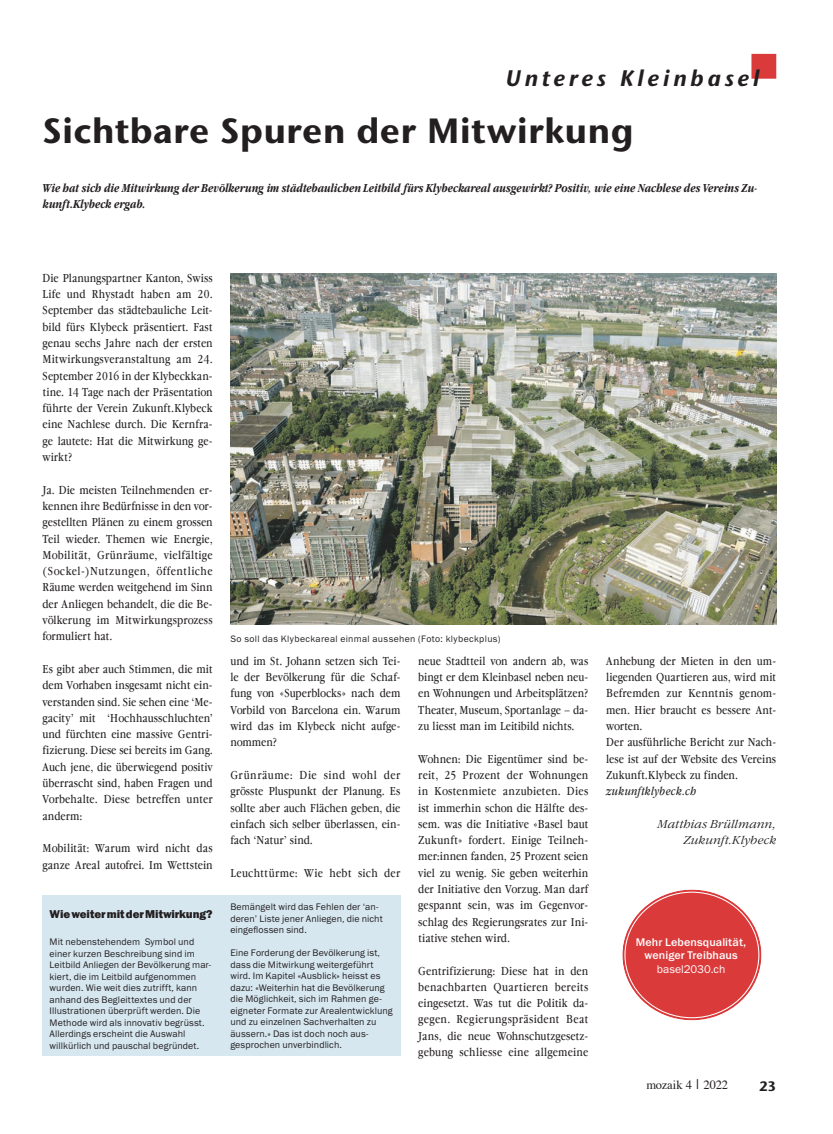
<style>
.page{position:relative;width:833px;height:1134px;background:#fff}
.page>*{position:absolute;margin:0;border:0;box-sizing:border-box;transform-origin:0 0}
.t1{font:700 35px "Stone Sans IIITC Pro";letter-spacing:.02em;color:#231f20}
.t2{font:italic 700 22.5px "Stone Sans IIITC Pro";letter-spacing:.17em;color:#231f20}
.t3{font:700 13.75px "Stone Sans IIITC Pro";color:#231f20}
.t4{font:12.5px "Times";letter-spacing:-.01em;color:#231f20}
.t5{font:11.38px/16.2px "Garamond Narrow Book ITC";letter-spacing:.005em;color:#231f20;text-align:justify}
.t6{font:italic 11.38px/16.2px "Garamond Narrow Bold ITC";letter-spacing:.01em;color:#231f20}
.t7{font:italic 11.38px/16.2px "Garamond Light ITC";letter-spacing:.035em;color:#231f20;text-align:right}
.t8{font:800 11.38px "Franklin Gothic ITC";letter-spacing:-.01em;color:#231f20}
.t9{font:11.38px "Garamond Narrow Book ITC";letter-spacing:.025em;color:#231f20}
.t10{font:italic 11.38px "Garamond Narrow Book ITC";letter-spacing:.035em;color:#231f20}
.t11{font:500 11.25px/13.5px "Franklin Gothic ITC";letter-spacing:.01em;color:#fff;text-align:center}
.t12{font:11.25px "Franklin Gothic ITC";letter-spacing:.005em;color:#fff}
.t13{font:9.62px/11.5px "Franklin Gothic ITC";letter-spacing:.01em;color:#231f20}
.t14{font:9.38px "Franklin Gothic ITC";letter-spacing:.04em;color:#231f20}
.s1{font-size:14.38px}
</style>
<div class="page">
<div style="left:43px;top:896px;width:357px;height:160px;background:#d6e7f0"></div>
<img style="left:230px;top:274px;width:546px;height:350px">
<div style="left:622px;top:889px;width:139px;height:131px;background:#db3a3b;border-radius:50%"></div>
<div style="left:619px;top:886px;width:145px;height:137px;border:3px solid #fff;border-radius:50%"></div>
<div style="left:751px;top:54px;width:25px;height:25px;background:#db3a3b"></div>
<h2 class="t2" style="left:506px;top:64px;width:255px">Unteres Kleinbasel</h2>
<h1 class="t1" style="left:43px;top:108px;width:592px">Sichtbare Spuren der Mitwirkung</h1>
<p class="t6" style="left:43px;top:180px;width:716px">Wie hat sich die Mitwirkung der Bevölkerung im städtebaulichen Leitbild fürs Klybeckareal ausgewirkt? Positiv, wie eine Nachlese des Vereins Zu&shy;kunft.Klybeck ergab.</p>
<p class="t5" style="left:43px;top:270px;width:172px">Die Planungspartner Kanton, Swiss Life und Rhystadt haben am 20.<br>September das städtebauliche Leit&shy;bild fürs Klybeck präsentiert. Fast genau sechs Jahre nach der ersten Mitwirkungsveranstaltung am 24.<br>September 2016 in der Klybeckkan&shy;tine. 14 Tage nach der Präsentation führte der Verein Zukunft.Klybeck eine Nachlese durch. Die Kernfra&shy;ge lautete: Hat die Mitwirkung ge&shy;wirkt?</p>
<p class="t5" style="left:43px;top:481px;width:172px">Ja. Die meisten Teilnehmenden er&shy;kennen ihre Bedürfnisse in den vor&shy;gestellten Plänen zu einem grossen Teil wieder. Themen wie Energie, Mobilität, Grünräume, vielfältige (Sockel-)Nutzungen, öffentliche Räume werden weitgehend im Sinn der Anliegen behandelt, die die Be&shy;völkerung im Mitwirkungsprozess formuliert hat.</p>
<p class="t5" style="left:43px;top:661px;width:172px">Es gibt aber auch Stimmen, die mit dem Vorhaben insgesamt nicht ein&shy;verstanden sind. Sie sehen eine ‘Me&shy;gacity’ mit ‘Hochhausschluchten’ und fürchten eine massive Gentri&shy;fizierung. Diese sei bereits im Gang.<br>Auch jene, die überwiegend positiv überrascht sind, haben Fragen und Vorbehalte. Diese betreffen unter anderm:</p>
<p class="t5" style="left:43px;top:840px;width:172px">Mobilität: Warum wird nicht das ganze Areal autofrei. Im Wettstein</p>
<p class="t8" style="left:50px;top:906px;width:164px">Wie weiter mit der Mitwirkung?</p>
<p class="t13" style="left:50px;top:936px;width:163px">Mit nebenstehendem Symbol und einer kurzen Beschreibung sind im Leitbild Anliegen der Bevölkerung mar&shy;kiert, die im Leitbild aufgenommen wurden. Wie weit dies zutrifft, kann anhand des Begleittextes und der Illustrationen überprüft werden. Die Methode wird als innovativ begrüsst.<br>Allerdings erscheint die Auswahl willkürlich und pauschal begründet.</p>
<p class="t14" style="left:230px;top:633px;width:271px">So soll das Klybeckareal einmal aussehen (Foto: klybeckplus)</p>
<p class="t5" style="left:230px;top:653px;width:172px">und im St. Johann setzen sich Tei&shy;le der Bevölkerung für die Schaf&shy;fung von «Superblocks» nach dem Vorbild von Barcelona ein. Warum wird das im Klybeck nicht aufge&shy;nommen?</p>
<p class="t5" style="left:230px;top:767px;width:171px">Grünräume: Die sind wohl der grösste Pluspunkt der Planung. Es sollte aber auch Flächen geben, die einfach sich selber überlassen, ein&shy;fach ‘Natur’ sind.</p>
<p class="t9" style="left:230px;top:865px;width:171px">Leuchttürme: Wie hebt sich der</p>
<p class="t13" style="left:230px;top:901px;width:154px">Bemängelt wird das Fehlen der ‘an&shy;deren’ Liste jener Anliegen, die nicht eingeflossen sind.</p>
<p class="t13" style="left:230px;top:947px;width:164px">Eine Forderung der Bevölkerung ist, dass die Mitwirkung weitergeführt wird. Im Kapitel «Ausblick» heisst es dazu: «Weiterhin hat die Bevölkerung die Möglichkeit, sich im Rahmen ge&shy;eigneter Formate zur Arealentwicklung und zu einzelnen Sachverhalten zu äussern.» Das ist doch noch aus&shy;gesprochen unverbindlich.</p>
<p class="t5" style="left:418px;top:653px;width:172px">neue Stadtteil von andern ab, was bingt er dem Kleinbasel neben neu&shy;en Wohnungen und Arbeitsplätzen?<br>Theater, Museum, Sportanlage – da&shy;zu liesst man im Leitibild nichts.</p>
<p class="t5" style="left:418px;top:750px;width:172px">Wohnen: Die Eigentümer sind be&shy;reit, 25 Prozent der Wohnungen in Kostenmiete anzubieten. Dies ist immerhin schon die Hälfte des&shy;sem. was die Initiative «Basel baut Zukunft» fordert. Einige Teilneh&shy;mer:innen fanden, 25 Prozent seien viel zu wenig. Sie geben weiterhin der Initiative den Vorzug. Man darf gespannt sein, was im Gegenvor&shy;schlag des Regierungsrates zur Ini&shy;tiative stehen wird.</p>
<p class="t5" style="left:418px;top:962px;width:172px">Gentrifizierung: Diese hat in den benachbarten Quartieren bereits eingesetzt. Was tut die Politik da&shy;gegen. Regierungspräsident Beat Jans, die neue Wohnschutzgesetz&shy;gebung schliesse eine allgemeine</p>
<p class="t5" style="left:606px;top:653px;width:172px;text-align:left">Anhebung der Mieten in den um&shy;liegenden Quartieren aus, wird mit<br>Befremden zur Kenntnis genom&shy;men. Hier braucht es bessere Ant&shy;worten.<br>Der ausführliche Bericht zur Nach&shy;lese ist auf der Website des Vereins<br>Zukunft.Klybeck zu finden.</p>
<p class="t10" style="left:606px;top:784px;width:91px">zukunftklybeck.ch</p>
<p class="t7" style="left:658px;top:816px;width:120px">Matthias Brüllmann,<br>Zukunft.Klybeck</p>
<p class="t11" style="left:636px;top:935px;width:112px">Mehr Lebensqualität, weniger Treibhaus</p>
<p class="t12" style="left:657px;top:962px;width:70px">basel2030.ch</p>
<p class="t4" style="left:646px;top:1073px;width:83px">mozaik 4 <span class="s1">|</span> 2022</p>
<p class="t3" style="left:759px;top:1078px;width:19px">23</p>
</div>
